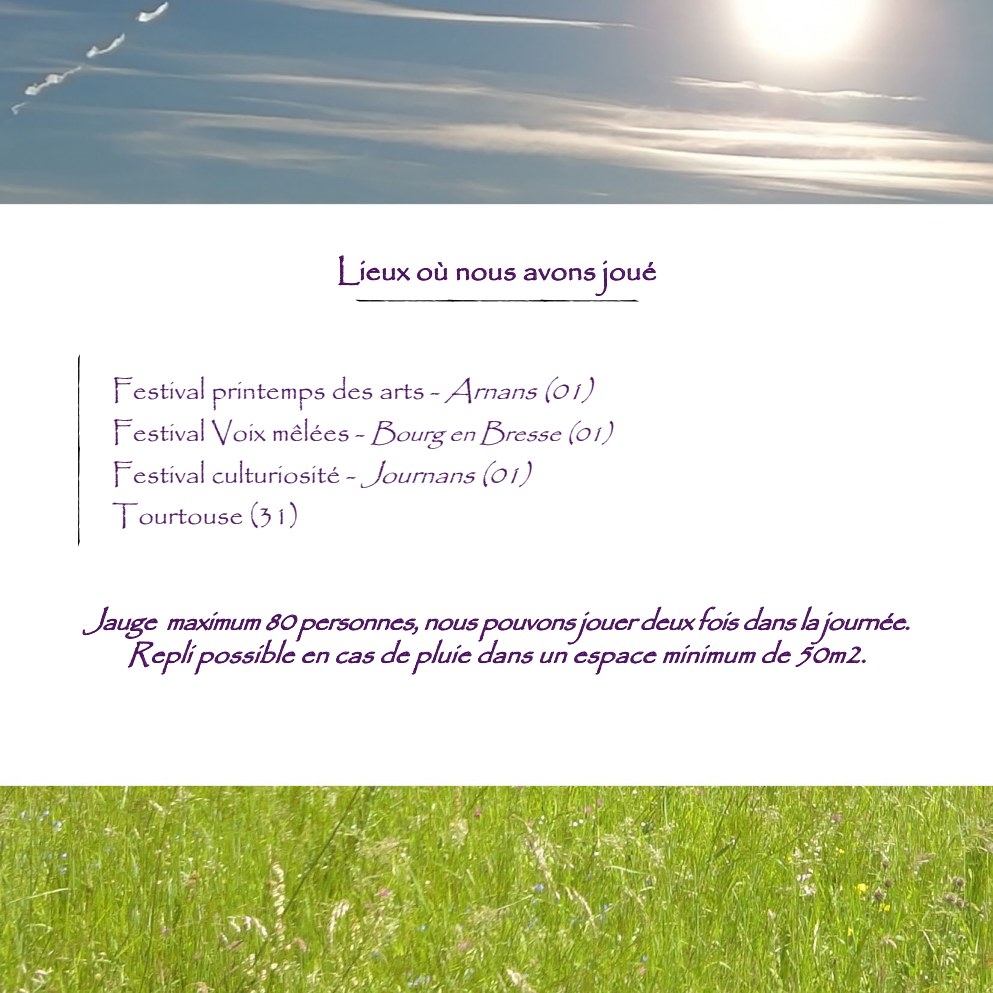
<style>
.page{position:relative;width:993px;height:993px;background:#fff}
.page>*{position:absolute;margin:0;border:0;box-sizing:border-box;transform-origin:0 0}
.t1{font:30px "Papyrus";color:#4a125c}
.t2{font:27.5px/41.8px "Papyrus";color:#49125b}
.t3{font:italic 27.5px/33px "Papyrus";color:#4a125c;text-align:center}
.s1{font-style:italic}
.s2{font-style:italic;font-size:25px}
</style>
<div class="page">
<img style="left:0;top:0;width:992px;height:992px">
<svg style="left:83px;top:606px;width:826px;height:68px"></svg>
<svg style="left:338px;top:255px;width:318px;height:46px"></svg>
<svg style="left:78px;top:354px;width:2px;height:192px"></svg>
<p class="t1" style="left:337px;top:252px;width:321px">Lieux où nous avons joué</p>
<p class="t2" style="left:112px;top:369px;width:514px">Festival printemps des arts - <span class="s1">Arnans(01)<br></span>Festival Voix mêlées - <span class="s2">BourgenBresse(01)<br></span>Festival culturiosité - <span class="s1">Journans(01)<br></span>Tourtouse (31)</p>
<p class="t3" style="left:84px;top:603px;width:842px">Jaugemaximum80personnes,nouspouvonsjouerdeuxfoisdanslajournée.<br>Replipossibleencasdepluiedansunespaceminimumde50m2.</p>
</div>
